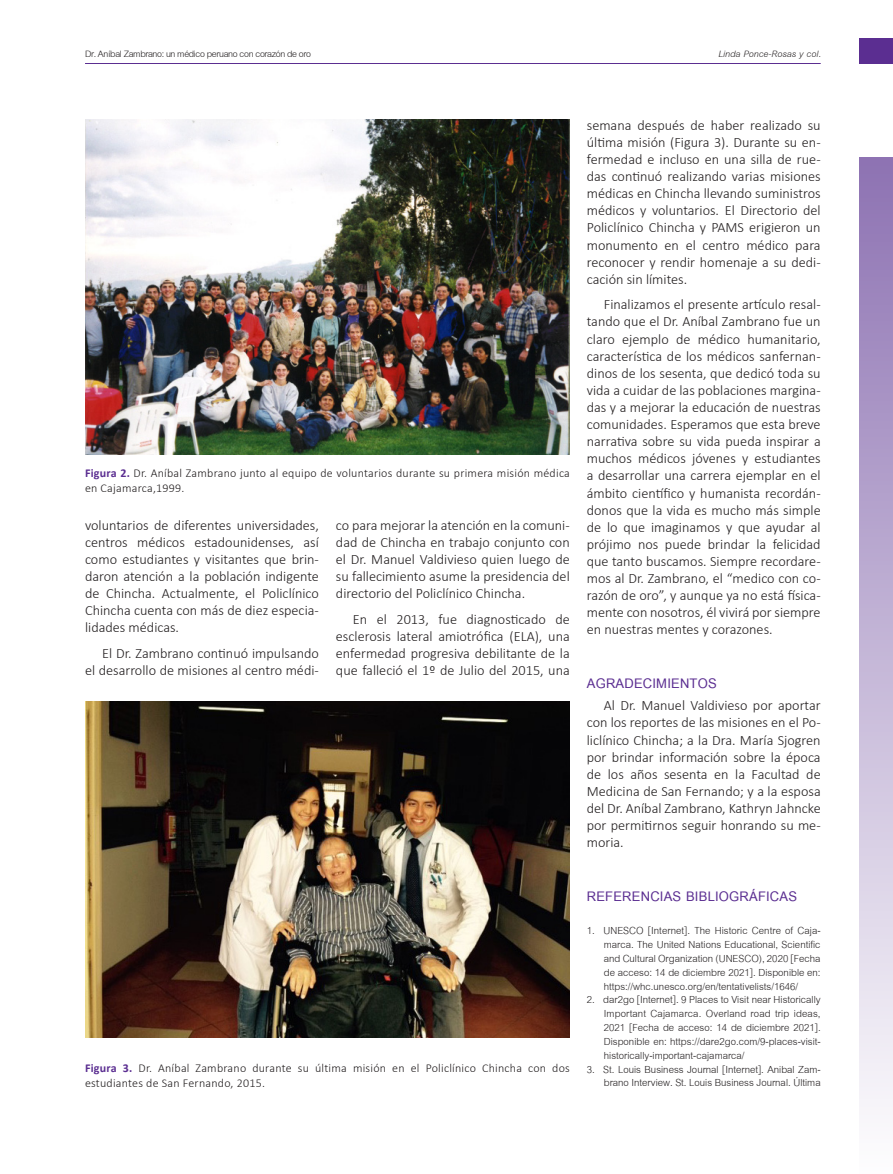
<style>
.page{position:relative;width:893px;height:1174px;background:#fff}
.page>*{position:absolute;margin:0;border:0;box-sizing:border-box;transform-origin:0 0}
.Texto_titulo_1_SECCI{font:700 20.25px "Cordia UPC";letter-spacing:.01em;color:#5b2e91}
.Texto_bibliografia{font:15px/13.8px "Cordia UPC";color:#231f20;text-align:justify}
.Texto_parrafo{font:300 14.25px/17.1px "Calibri";color:#231f20;text-align:justify}
.t1{font:13.5px "Cordia UPC";letter-spacing:-.025em;color:#231f20}
.t2{font:italic 13.5px "Cordia UPC";color:#231f20}
.List_Paragraph{font:300 12px/15px "Calibri";letter-spacing:.02em;color:#231f20}
.s1{font-weight:700;color:#5b2e91}
</style>
<div class="page">
<div style="left:859px;top:157px;width:34px;height:1017px;background:linear-gradient(to bottom,#8d72b2,#fefdfe)"></div>
<div style="left:859px;top:38px;width:34px;height:26px;background:#5b2e91"></div>
<hr style="left:85px;top:63px;width:736px;height:1px;background:#5b2e91">
<img style="left:85px;top:119px;width:485px;height:335px">
<img style="left:85px;top:702px;width:485px;height:335px">
<p class="t1" style="left:85px;top:45px;width:228px">Dr. Aníbal Zambrano: un médico peruano con corazón de oro</p>
<p class="t2" style="left:718px;top:45px;width:104px">Linda Ponce-Rosas y col.</p>
<p class="List_Paragraph" style="left:85px;top:465px;width:486px"><span class="s1">Figura 2.</span> Dr. Aníbal Zambrano junto al equipo de voluntarios durante su primera misión médica en Cajamarca,1999.</p>
<p class="Texto_parrafo" style="left:85px;top:516px;width:235px">voluntarios de diferentes universidades, centros médicos estadounidenses, así como estudiantes y visitantes que brin&shy;daron atención a la población indigente de Chincha. Actualmente, el Policlínico Chincha cuenta con más de diez especia&shy;lidades médicas.</p>
<p class="Texto_parrafo" style="left:85px;top:644px;width:235px;text-align:right">El Dr. Zambrano continuó impulsando<br>el desarrollo de misiones al centro médi-</p>
<p class="Texto_parrafo" style="left:336px;top:516px;width:235px">co para mejorar la atención en la comuni&shy;dad de Chincha en trabajo conjunto con el Dr. Manuel Valdivieso quien luego de su fallecimiento asume la presidencia del directorio del Policlínico Chincha.</p>
<p class="Texto_parrafo" style="left:336px;top:610px;width:235px;text-indent:17px">En el 2013, fue diagnosticado de esclerosis lateral amiotrófica (ELA), una enfermedad progresiva debilitante de la que falleció el 1º de Julio del 2015, una</p>
<p class="List_Paragraph" style="left:85px;top:1060px;width:486px"><span class="s1">Figura 3.</span> Dr. Aníbal Zambrano durante su última misión en el Policlínico Chincha con dos estudiantes de San Fernando, 2015.</p>
<p class="Texto_parrafo" style="left:587px;top:116px;width:235px">semana después de haber realizado su última misión (Figura 3). Durante su en&shy;fermedad e incluso en una silla de rue&shy;das continuó realizando varias misiones médicas en Chincha llevando suministros médicos y voluntarios. El Directorio del Policlínico Chincha y PAMS erigieron un monumento en el centro médico para reconocer y rendir homenaje a su dedi&shy;cación sin límites.</p>
<p class="Texto_parrafo" style="left:587px;top:296px;width:235px;text-indent:17px">Finalizamos el presente artículo resal&shy;tando que el Dr. Aníbal Zambrano fue un claro ejemplo de médico humanitario, característica de los médicos sanfernan&shy;dinos de los sesenta, que dedicó toda su vida a cuidar de las poblaciones margina&shy;das y a mejorar la educación de nuestras comunidades. Esperamos que esta breve narrativa sobre su vida pueda inspirar a muchos médicos jóvenes y estudiantes a desarrollar una carrera ejemplar en el ámbito científico y humanista recordán&shy;donos que la vida es mucho más simple de lo que imaginamos y que ayudar al prójimo nos puede brindar la felicidad que tanto buscamos. Siempre recordare&shy;mos al Dr. Zambrano, el “medico con co&shy;razón de oro”, y aunque ya no está física&shy;mente con nosotros, él vivirá por siempre en nuestras mentes y corazones.</p>
<p class="Texto_titulo_1_SECCI" style="left:587px;top:671px;width:131px">AGRADECIMIENTOS</p>
<p class="Texto_parrafo" style="left:587px;top:697px;width:235px;text-indent:17px">Al Dr. Manuel Valdivieso por aportar con los reportes de las misiones en el Po&shy;liclínico Chincha; a la Dra. María Sjogren por brindar información sobre la época de los años sesenta en la Facultad de Medicina de San Fernando; y a la esposa del Dr. Aníbal Zambrano, Kathryn Jahncke por permitirnos seguir honrando su me&shy;moria.</p>
<p class="Texto_titulo_1_SECCI" style="left:587px;top:884px;width:212px">REFERENCIAS BIBLIOGRÁFICAS</p>
<p class="Texto_bibliografia" style="left:604px;top:924px;width:218px;text-indent:-17px">1. UNESCO [Internet]. The Historic Centre of Caja&shy;marca. The United Nations Educational, Scientific and Cultural Organization (UNESCO), 2020 [Fecha de acceso: 14 de diciembre 2021]. Disponible en: https://whc.unesco.org/en/tentativelists/1646/</p>
<p class="Texto_bibliografia" style="left:604px;top:993px;width:218px;text-indent:-17px">2. dar2go [Internet]. 9 Places to Visit near Historically Important Cajamarca. Overland road trip ideas, 2021 [Fecha de acceso: 14 de diciembre 2021].<br>Disponible en: https://dare2go.com/9-places-visit&shy;historically-important-cajamarca/</p>
<p class="Texto_bibliografia" style="left:587px;top:1062px;width:235px;text-align:right">3. St. Louis Business Journal [Internet]. Anibal Zam&shy;brano Interview. St. Louis Business Journal. Última</p>
</div>
